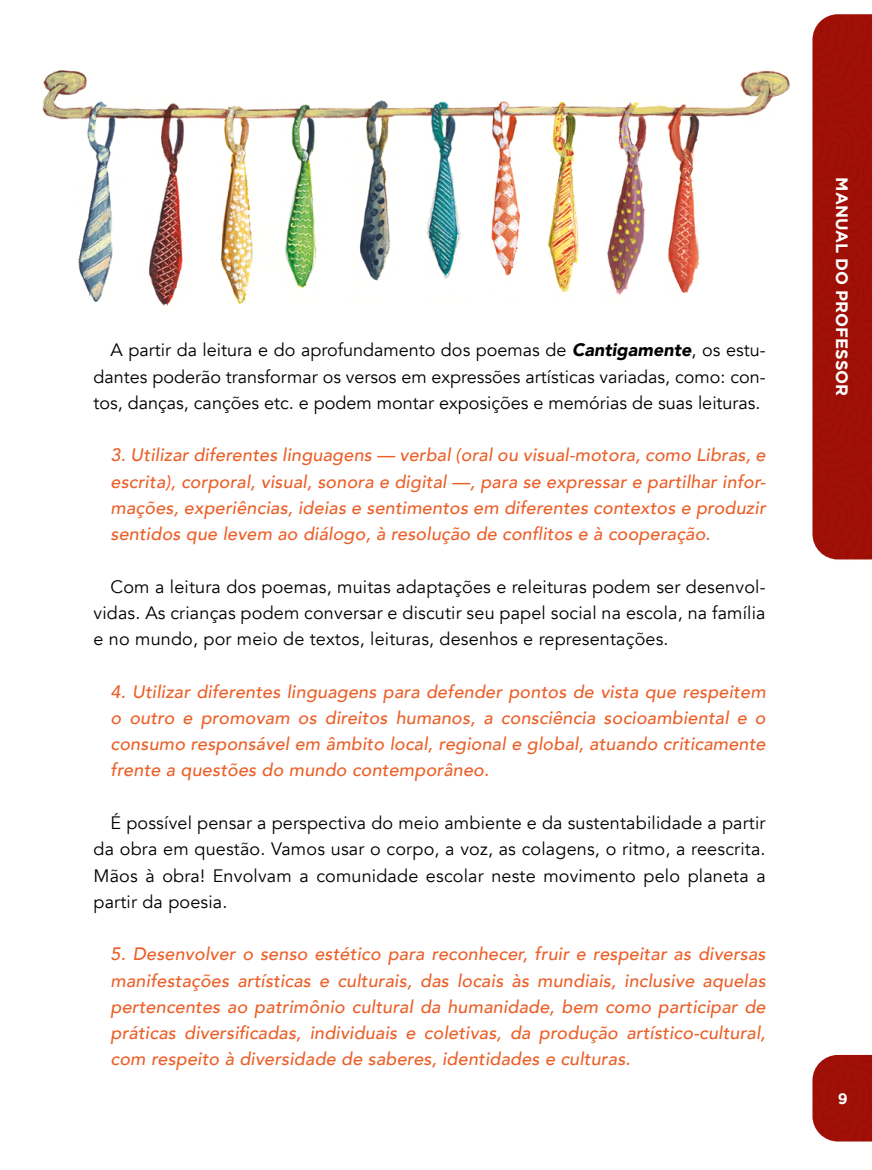
<style>
.page{position:relative;width:872px;height:1170px;background:#fff}
.page>*{position:absolute;margin:0;border:0;box-sizing:border-box;transform-origin:0 0}
.t1{font:italic 500 18px/26.2px "Avenir";letter-spacing:.01em;color:#eb6029;text-align:justify}
.t2{font:18px/26.2px "Avenir";letter-spacing:.01em;color:#000;text-align:justify}
.t3{font:700 16.5px "Gotham";color:#fff}
.t4{font:700 15px "Gotham";color:#fff}
.s1{font-weight:900;font-style:italic}
</style>
<div class="page">
<div style="left:812px;top:14px;width:60px;height:547px;background:#a11007"></div>
<div style="left:812px;top:1054px;width:60px;height:87px;background:#a11007"></div>
<img style="left:42px;top:70px;width:748px;height:236px">
<p class="t2" style="left:94px;top:337px;width:673px;text-indent:17px">A partir da leitura e do aprofundamento dos poemas de <span class="s1">Cantigamente</span>, os estu&shy;dantes poderão transformar os versos em expressões artísticas variadas, como: con&shy;tos, danças, canções etc. e podem montar exposições e memórias de suas leituras.</p>
<p class="t1" style="left:111px;top:442px;width:656px">3. Utilizar diferentes linguagens — verbal (oral ou visual-motora, como Libras, e escrita), corporal, visual, sonora e digital —, para se expressar e partilhar infor&shy;mações, experiências, ideias e sentimentos em diferentes contextos e produzir sentidos que levem ao diálogo, à resolução de conflitos e à cooperação.</p>
<p class="t2" style="left:94px;top:573px;width:673px;text-indent:17px">Com a leitura dos poemas, muitas adaptações e releituras podem ser desenvol&shy;vidas. As crianças podem conversar e discutir seu papel social na escola, na família e no mundo, por meio de textos, leituras, desenhos e representações.</p>
<p class="t1" style="left:111px;top:678px;width:656px">4. Utilizar diferentes linguagens para defender pontos de vista que respeitem o outro e promovam os direitos humanos, a consciência socioambiental e o consumo responsável em âmbito local, regional e global, atuando criticamente frente a questões do mundo contemporâneo.</p>
<p class="t2" style="left:94px;top:810px;width:673px;text-indent:17px">É possível pensar a perspectiva do meio ambiente e da sustentabilidade a partir da obra em questão. Vamos usar o corpo, a voz, as colagens, o ritmo, a reescrita.<br>Mãos à obra! Envolvam a comunidade escolar neste movimento pelo planeta a partir da poesia.</p>
<p class="t1" style="left:111px;top:941px;width:656px">5. Desenvolver o senso estético para reconhecer, fruir e respeitar as diversas manifestações artísticas e culturais, das locais às mundiais, inclusive aquelas pertencentes ao patrimônio cultural da humanidade, bem como participar de práticas diversificadas, individuais e coletivas, da produção artístico-cultural, com respeito à diversidade de saberes, identidades e culturas.</p>
<p class="t3" style="left:851px;top:177px;width:220px;rotate:90deg">MANUAL DO PROFESSOR</p>
<p class="t4" style="left:837px;top:1089px;width:11px">9</p>
</div>
